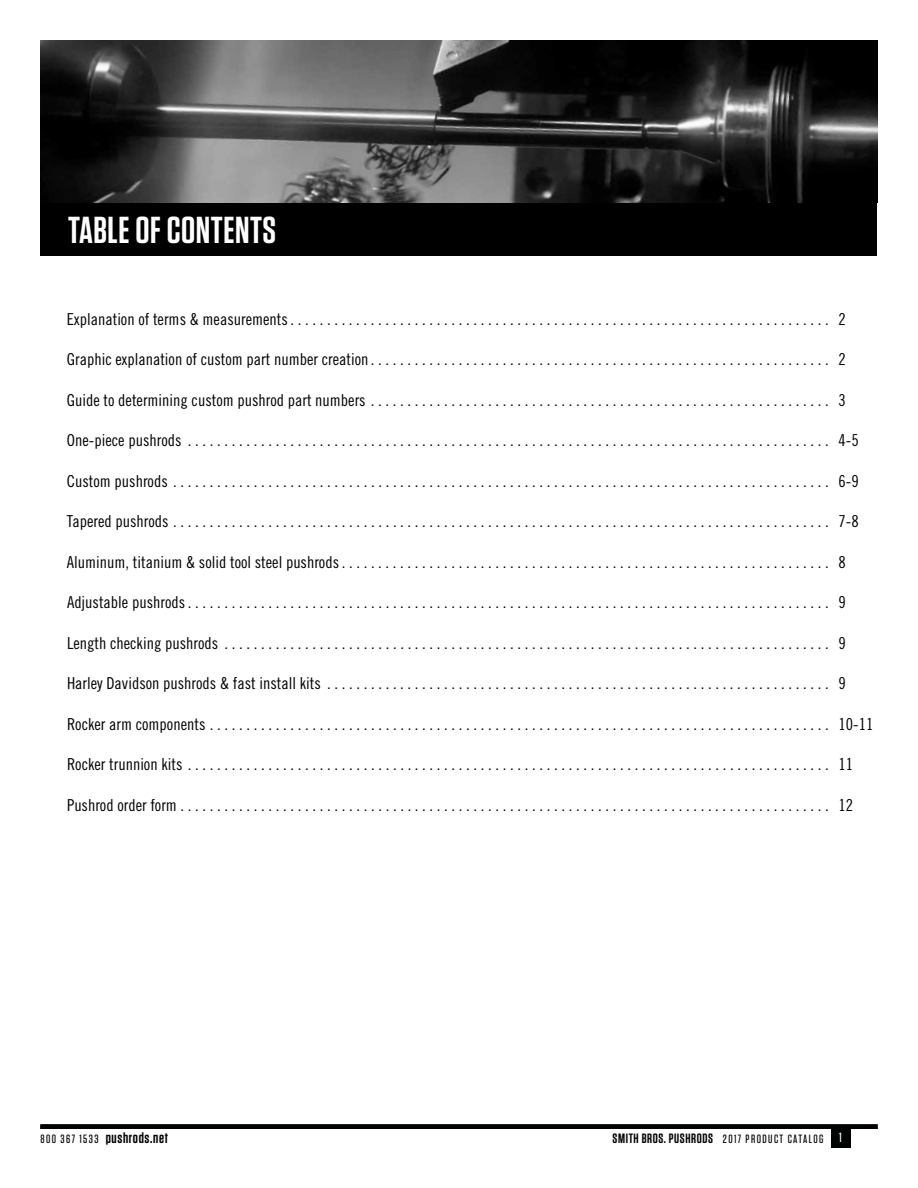
<style>
.page{position:relative;width:918px;height:1188px;background:#fff}
.page>*{position:absolute;margin:0;border:0;box-sizing:border-box;transform-origin:0 0}
.t1{font:600 37.5px "Tungsten";letter-spacing:.015em;color:#fff}
.t2{font:16.5px "Trade Gothic Cond Eighteen";color:#000}
.t3{font:600 15px "Tungsten";letter-spacing:.045em;color:#000}
.t4{font:600 13.5px "Tungsten";letter-spacing:.045em;color:#000}
.s1{font-weight:500;font-size:12px}
.s2{font-weight:500;color:#fff}
</style>
<div class="page">
<div style="left:40px;top:202px;width:838px;height:54px;background:#000"></div>
<div style="left:40px;top:1124px;width:838px;height:5px;background:#000101"></div>
<div style="left:831px;top:1128px;width:19px;height:20px;background:#000101"></div>
<img style="left:40px;top:40px;width:838px;height:162px">
<h1 class="t1" style="left:68px;top:210px;width:209px">TABLE OF CONTENTS</h1>
<p class="t2" style="left:67px;top:309px;width:780px">Explanation of terms &amp; measurements . . . . . . . . . . . . . . . . . . . . . . . . . . . . . . . . . . . . . . . . . . . . . . . . . . . . . . . . . . . . . . . . . . . . . . . . . . 2</p>
<p class="t2" style="left:67px;top:349px;width:780px">Graphic explanation of custom part number creation . . . . . . . . . . . . . . . . . . . . . . . . . . . . . . . . . . . . . . . . . . . . . . . . . . . . . . . . . . . . . . . 2</p>
<p class="t2" style="left:67px;top:390px;width:780px">Guide to determining custom pushrod part numbers . . . . . . . . . . . . . . . . . . . . . . . . . . . . . . . . . . . . . . . . . . . . . . . . . . . . . . . . . . . . . . . 3</p>
<p class="t2" style="left:67px;top:430px;width:793px">One-piece pushrods . . . . . . . . . . . . . . . . . . . . . . . . . . . . . . . . . . . . . . . . . . . . . . . . . . . . . . . . . . . . . . . . . . . . . . . . . . . . . . . . . . . . . . . . 4-5</p>
<p class="t2" style="left:67px;top:471px;width:793px">Custom pushrods . . . . . . . . . . . . . . . . . . . . . . . . . . . . . . . . . . . . . . . . . . . . . . . . . . . . . . . . . . . . . . . . . . . . . . . . . . . . . . . . . . . . . . . . . . 6-9</p>
<p class="t2" style="left:67px;top:511px;width:793px">Tapered pushrods . . . . . . . . . . . . . . . . . . . . . . . . . . . . . . . . . . . . . . . . . . . . . . . . . . . . . . . . . . . . . . . . . . . . . . . . . . . . . . . . . . . . . . . . . . 7-8</p>
<p class="t2" style="left:67px;top:552px;width:780px">Aluminum, titanium &amp; solid tool steel pushrods . . . . . . . . . . . . . . . . . . . . . . . . . . . . . . . . . . . . . . . . . . . . . . . . . . . . . . . . . . . . . . . . . . . 8</p>
<p class="t2" style="left:67px;top:592px;width:780px">Adjustable pushrods . . . . . . . . . . . . . . . . . . . . . . . . . . . . . . . . . . . . . . . . . . . . . . . . . . . . . . . . . . . . . . . . . . . . . . . . . . . . . . . . . . . . . . . . 9</p>
<p class="t2" style="left:67px;top:633px;width:780px">Length checking pushrods . . . . . . . . . . . . . . . . . . . . . . . . . . . . . . . . . . . . . . . . . . . . . . . . . . . . . . . . . . . . . . . . . . . . . . . . . . . . . . . . . . . 9</p>
<p class="t2" style="left:67px;top:673px;width:780px">Harley Davidson pushrods &amp; fast install kits . . . . . . . . . . . . . . . . . . . . . . . . . . . . . . . . . . . . . . . . . . . . . . . . . . . . . . . . . . . . . . . . . . . . . 9</p>
<p class="t2" style="left:67px;top:714px;width:808px">Rocker arm components . . . . . . . . . . . . . . . . . . . . . . . . . . . . . . . . . . . . . . . . . . . . . . . . . . . . . . . . . . . . . . . . . . . . . . . . . . . . . . . . . . . . . 10-11</p>
<p class="t2" style="left:67px;top:754px;width:788px">Rocker trunnion kits . . . . . . . . . . . . . . . . . . . . . . . . . . . . . . . . . . . . . . . . . . . . . . . . . . . . . . . . . . . . . . . . . . . . . . . . . . . . . . . . . . . . . . . . 11</p>
<p class="t2" style="left:67px;top:795px;width:788px">Pushrod order form......................................................................................... 12</p>
<p class="t3" style="left:40px;top:1130px;width:129px"><span class="s1">800 367 1533</span> pushrods.net</p>
<p class="t4" style="left:613px;top:1131px;width:231px">SMITH BROS. PUSHRODS <span class="s1">2017 PRODUCT CATALOG</span> <span class="s2">1</span></p>
</div>
